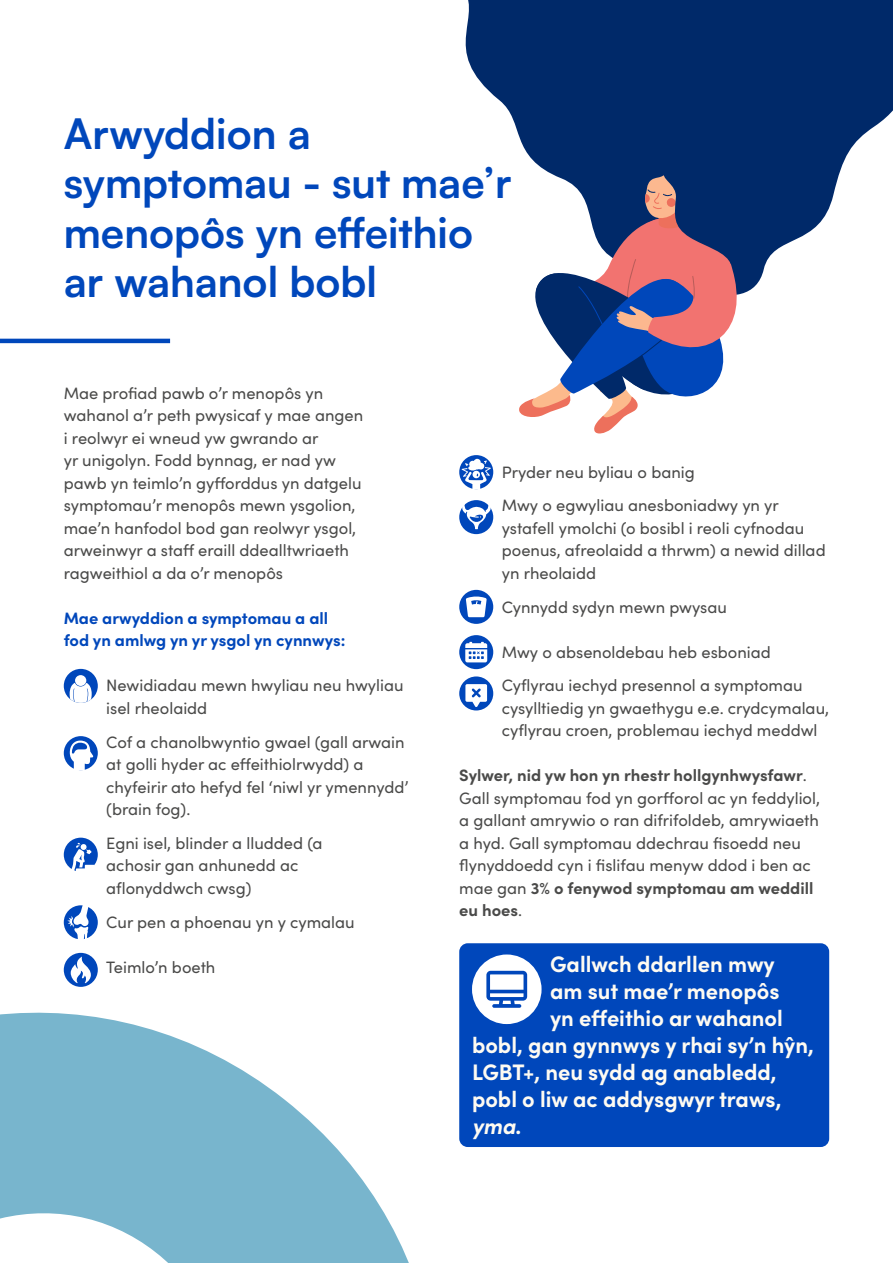
<style>
.page{position:relative;width:893px;height:1263px;background:#fff}
.page>*{position:absolute;margin:0;border:0;box-sizing:border-box;transform-origin:0 0}
.t1{font:700 42px/49.5px "Satoshi";color:#0047bb}
.t2{font:700 22.5px "Sofia Pro";color:#fefbf2}
.t3{font:italic 700 22.5px "Sofia Pro";color:#fefbf2}
.t4{font:16.5px/22.5px "Sofia Pro";color:#4a4a49}
.t5{font:700 16.5px/22.5px "Sofia Pro";color:#0047bb}
.s1{font-weight:700}
.s2{font-style:normal}
</style>
<div class="page">
<svg style="left:0;top:960px;width:465px;height:303px"></svg>
<hr style="left:0;top:339px;width:170px;height:4px;background:#0047bb">
<div style="left:64px;top:669px;width:34px;height:34px;background:#0047bb;border-radius:50%"></div>
<svg style="left:69px;top:683px;width:23px;height:20px"></svg>
<div style="left:75px;top:675px;width:11px;height:11px;background:#fff;border-radius:50%"></div>
<div style="left:459px;top:943px;width:370px;height:204px;background:#0047bb;border-radius:9px"></div>
<div style="left:472px;top:954px;width:70px;height:70px;background:#fff;border-radius:50%"></div>
<svg style="left:486px;top:971px;width:41px;height:37px"></svg>
<div style="left:64px;top:736px;width:34px;height:34px;background:#0047bb;border-radius:50%"></div>
<svg style="left:70px;top:740px;width:23px;height:30px"></svg>
<div style="left:64px;top:838px;width:34px;height:34px;background:#0047bb;border-radius:50%"></div>
<svg style="left:67px;top:843px;width:28px;height:29px"></svg>
<svg style="left:459px;top:455px;width:34px;height:34px"></svg>
<svg style="left:462px;top:459px;width:29px;height:30px"></svg>
<div style="left:64px;top:953px;width:34px;height:34px;background:#0047bb;border-radius:50%"></div>
<svg style="left:71px;top:956px;width:20px;height:27px"></svg>
<div style="left:64px;top:905px;width:34px;height:34px;background:#0047bb;border-radius:50%"></div>
<svg style="left:67px;top:905px;width:24px;height:34px"></svg>
<svg style="left:459px;top:500px;width:34px;height:34px"></svg>
<svg style="left:462px;top:503px;width:29px;height:26px"></svg>
<div style="left:459px;top:590px;width:34px;height:34px;background:#0047bb;border-radius:50%"></div>
<svg style="left:466px;top:596px;width:21px;height:21px"></svg>
<svg style="left:459px;top:635px;width:34px;height:34px"></svg>
<svg style="left:465px;top:642px;width:22px;height:20px"></svg>
<div style="left:459px;top:676px;width:34px;height:34px;background:#0047bb;border-radius:50%"></div>
<svg style="left:465px;top:684px;width:22px;height:23px"></svg>
<svg style="left:465px;top:0;width:428px;height:292px;fill:#002969"></svg>
<svg style="left:504px;top:153px;width:243px;height:281px"></svg>
<p class="t1" style="left:64px;top:106px;width:449px">Arwyddion a symptomau - sut mae’r menopôs yn effeithio ar wahanol bobl</p>
<p class="t4" style="left:64px;top:381px;width:301px">Mae profiad pawb o’r menopôs yn wahanol a’r peth pwysicaf y mae angen i reolwyr ei wneud yw gwrando ar<br>yr unigolyn. Fodd bynnag, er nad yw pawb yn teimlo’n gyfforddus yn datgelu symptomau’r menopôs mewn ysgolion, mae’n hanfodol bod gan reolwyr ysgol, arweinwyr a staff eraill ddealltwriaeth ragweithiol a da o’r menopôs</p>
<p class="t5" style="left:64px;top:605px;width:283px">Mae arwyddion a symptomau a all fod yn amlwg yn yr ysgol yn cynnwys:</p>
<p class="t4" style="left:106px;top:673px;width:299px">Newidiadau mewn hwyliau neu hwyliau isel rheolaidd</p>
<p class="t4" style="left:106px;top:730px;width:304px">Cof a chanolbwyntio gwael (gall arwain at golli hyder ac effeithiolrwydd) a chyfeirir ato hefyd fel ‘niwl yr ymennydd’ (brain fog).</p>
<p class="t4" style="left:106px;top:831px;width:218px">Egni isel, blinder a lludded (a achosir gan anhunedd ac aflonyddwch cwsg)</p>
<p class="t4" style="left:106px;top:910px;width:250px">Cur pen a phoenau yn y cymalau</p>
<p class="t4" style="left:106px;top:955px;width:111px">Teimlo’n boeth</p>
<p class="t4" style="left:502px;top:460px;width:195px">Pryder neu byliau o banig</p>
<p class="t4" style="left:502px;top:493px;width:325px">Mwy o egwyliau anesboniadwy yn yr ystafell ymolchi (o bosibl i reoli cyfnodau poenus, afreolaidd a thrwm) a newid dillad yn rheolaidd</p>
<p class="t4" style="left:502px;top:595px;width:227px">Cynnydd sydyn mewn pwysau</p>
<p class="t4" style="left:502px;top:640px;width:271px">Mwy o absenoldebau heb esboniad</p>
<p class="t4" style="left:502px;top:673px;width:329px">Cyflyrau iechyd presennol a symptomau cysylltiedig yn gwaethygu e.e. crydcymalau, cyflyrau croen, problemau iechyd meddwl</p>
<p class="t4" style="left:459px;top:763px;width:362px"><span class="s1">Sylwer, nid yw hon yn rhestr hollgynhwysfawr</span>.<br>Gall symptomau fod yn gorfforol ac yn feddyliol, a gallant amrywio o ran difrifoldeb, amrywiaeth a hyd. Gall symptomau ddechrau fisoedd neu flynyddoedd cyn i fislifau menyw ddod i ben ac mae gan <span class="s1">3% o fenywod symptomau am weddill eu hoes</span>.</p>
<p class="t2" style="left:550px;top:947px;width:226px">Gallwch ddarllen mwy</p>
<p class="t2" style="left:550px;top:974px;width:231px">am sut mae’r menopôs</p>
<p class="t2" style="left:550px;top:1001px;width:234px">yn effeithio ar wahanol</p>
<p class="t2" style="left:472px;top:1028px;width:343px">bobl, gan gynnwys y rhai sy’n hŷn,</p>
<p class="t2" style="left:472px;top:1055px;width:306px">LGBT+, neu sydd ag anabledd,</p>
<p class="t2" style="left:472px;top:1082px;width:311px">pobl o liw ac addysgwyr traws,</p>
<p class="t3" style="left:472px;top:1109px;width:51px">yma<span class="s2">.</span></p>
</div>
